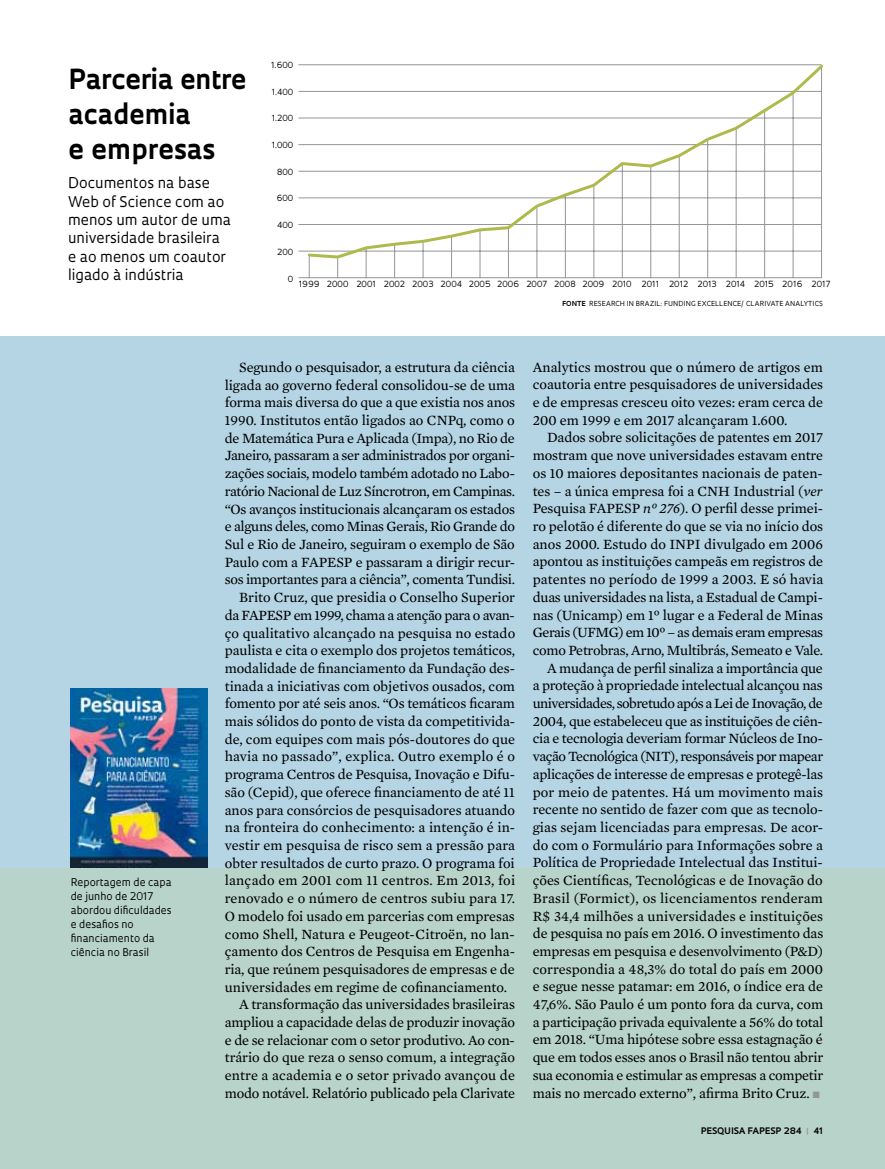
<style>
.page{position:relative;width:885px;height:1169px;background:#fff}
.page>*{position:absolute;margin:0;border:0;box-sizing:border-box;transform-origin:0 0}
.t1{font:700 26.85px/35.4px "Oculum";color:#000}
.t2{font:14.4px/17.7px "Mercury Text G2";letter-spacing:-.005em;color:#000;text-align:justify}
.t3{font:14.4px/18.3px "Oculum";color:#000}
.t4{font:14.4px "Mercury Text G2";letter-spacing:-.025em;color:#000}
.t5{font:14.4px "Mercury Text G2";letter-spacing:.015em;color:#000}
.t6{font:10.35px/14.1px "Oculum";color:#000}
.t7{font:700 8.7px "Oculum";letter-spacing:.01em;color:#000}
.t8{font:8.25px "Oculum";color:#000}
.t9{font:6.75px "Oculum";letter-spacing:.015em;color:#000}
.t10{font:700 6.75px "Oculum";letter-spacing:.02em;color:#000}
.s1{font-weight:400}
.s2{font-style:italic}
.s3{color:#939598}
</style>
<div class="page">
<div style="left:0;top:868px;width:885px;height:300px;background:#b8d3ca"></div>
<div style="left:0;top:336px;width:885px;height:532px;background:#b5d5e5"></div>
<svg style="left:309px;top:260px;width:1px;height:17px"></svg>
<svg style="left:337px;top:260px;width:1px;height:17px"></svg>
<hr style="left:366px;top:248px;width:1px;height:30px;background:#939598">
<hr style="left:394px;top:244px;width:1px;height:34px;background:#939598">
<hr style="left:423px;top:242px;width:1px;height:36px;background:#939598">
<hr style="left:451px;top:237px;width:1px;height:41px;background:#939598">
<hr style="left:480px;top:229px;width:1px;height:49px;background:#939598">
<hr style="left:508px;top:228px;width:1px;height:50px;background:#939598">
<hr style="left:537px;top:206px;width:1px;height:72px;background:#939598">
<hr style="left:565px;top:196px;width:1px;height:82px;background:#939598">
<hr style="left:594px;top:186px;width:1px;height:92px;background:#939598">
<hr style="left:622px;top:164px;width:1px;height:114px;background:#939598">
<hr style="left:651px;top:166px;width:1px;height:112px;background:#939598">
<hr style="left:679px;top:156px;width:1px;height:122px;background:#939598">
<hr style="left:707px;top:140px;width:1px;height:138px;background:#939598">
<hr style="left:736px;top:129px;width:1px;height:149px;background:#939598">
<hr style="left:764px;top:111px;width:1px;height:167px;background:#939598">
<hr style="left:793px;top:94px;width:1px;height:184px;background:#939598">
<hr style="left:821px;top:66px;width:1px;height:212px;background:#939598">
<hr style="left:298px;top:64px;width:524px;height:1px;background:#939598">
<hr style="left:298px;top:91px;width:524px;height:1px;background:#939598">
<hr style="left:298px;top:118px;width:524px;height:1px;background:#939598">
<hr style="left:298px;top:144px;width:524px;height:1px;background:#939598">
<hr style="left:298px;top:171px;width:524px;height:1px;background:#939598">
<hr style="left:298px;top:198px;width:524px;height:1px;background:#939598">
<hr style="left:298px;top:224px;width:524px;height:1px;background:#939598">
<hr style="left:298px;top:251px;width:524px;height:1px;background:#939598">
<hr style="left:298px;top:277px;width:524px;height:1px;background:#939598">
<svg style="left:306px;top:64px;width:517px;height:196px"></svg>
<img style="left:71px;top:688px;width:136px;height:180px">
<h1 class="t1" style="left:68px;top:60px;width:180px">Parceria entre academia<br>e empresas</h1>
<p class="t3" style="left:68px;top:173px;width:165px">Documentos na base<br>Web of Science com ao menos um autor de uma universidade brasileira e ao menos um coautor ligado à indústria</p>
<p class="t8" style="left:271px;top:59px;width:24px">1.600</p>
<p class="t8" style="left:272px;top:86px;width:23px">1.400</p>
<p class="t8" style="left:272px;top:113px;width:23px">1.200</p>
<p class="t8" style="left:272px;top:140px;width:23px">1.000</p>
<p class="t8" style="left:277px;top:166px;width:18px">800</p>
<p class="t8" style="left:276px;top:193px;width:18px">600</p>
<p class="t8" style="left:277px;top:220px;width:18px">400</p>
<p class="t8" style="left:277px;top:246px;width:18px">200</p>
<p class="t8" style="left:288px;top:273px;width:7px">0</p>
<p class="t8" style="left:299px;top:279px;width:533px">1999 2000 2001 2002 2003 2004 2005 2006 2007 2008 2009 2010 2011 2012 2013 2014 2015 2016 2017</p>
<p class="t10" style="left:562px;top:299px;width:29px">Fonte <span class="s1">Rese</span></p>
<p class="t9" style="left:606px;top:299px;width:73px">arch in Brazi l: Funding</p>
<p class="t9" style="left:698px;top:299px;width:126px">Excellen ce/ Clarivate Analyti cs</p>
<p class="t6" style="left:71px;top:874px;width:102px">Reportagem de capa de junho de 2017 abordou dificuldades e desafios no financiamento da ciência no Brasil</p>
<p class="t2" style="left:239px;top:357px;width:277px">Segundo o pesquisador, a estrutura da ciência</p>
<p class="t2" style="left:225px;top:375px;width:292px">ligada ao governo federal consolidou-se de uma</p>
<p class="t2" style="left:225px;top:393px;width:292px">forma mais diversa do que a que existia nos anos</p>
<p class="t2" style="left:225px;top:411px;width:292px">1990. Institutos então ligados ao CNPq, como o</p>
<p class="t2" style="left:225px;top:428px;width:292px">de Matemática Pura e Aplicada (Impa), no Rio de</p>
<p class="t2" style="left:225px;top:446px;width:292px">Janeiro, passaram a ser administrados por organi-</p>
<p class="t2" style="left:225px;top:464px;width:292px">zações sociais, modelo também adotado no Labo-</p>
<p class="t4" style="left:225px;top:480px;width:292px">ratório Nacional de Luz Síncrotron, em Campinas.</p>
<p class="t2" style="left:225px;top:499px;width:292px">“Os avanços institucionais alcançaram os estados</p>
<p class="t2" style="left:225px;top:517px;width:292px">e alguns deles, como Minas Gerais, Rio Grande do</p>
<p class="t2" style="left:225px;top:534px;width:291px">Sul e Rio de Janeiro, seguiram o exemplo de São</p>
<p class="t2" style="left:225px;top:552px;width:292px">Paulo com a FAPESP e passaram a dirigir recur-</p>
<p class="t2" style="left:225px;top:570px;width:292px">sos importantes para a ciência”, comenta Tundisi.</p>
<p class="t2" style="left:239px;top:587px;width:277px">Brito Cruz, que presidia o Conselho Superior</p>
<p class="t4" style="left:225px;top:604px;width:292px">da FAPESP em 1999, chama a atenção para o avan-</p>
<p class="t2" style="left:225px;top:623px;width:292px">ço qualitativo alcançado na pesquisa no estado</p>
<p class="t2" style="left:225px;top:641px;width:292px">paulista e cita o exemplo dos projetos temáticos,</p>
<p class="t2" style="left:225px;top:658px;width:292px">modalidade de financiamento da Fundação des-</p>
<p class="t2" style="left:225px;top:676px;width:292px">tinada a iniciativas com objetivos ousados, com</p>
<p class="t2" style="left:225px;top:694px;width:292px">fomento por até seis anos. “Os temáticos ficaram</p>
<p class="t2" style="left:225px;top:711px;width:292px">mais sólidos do ponto de vista da competitivida-</p>
<p class="t2" style="left:225px;top:729px;width:292px">de, com equipes com mais pós-doutores do que</p>
<p class="t2" style="left:225px;top:747px;width:292px">havia no passado”, explica. Outro exemplo é o</p>
<p class="t2" style="left:225px;top:764px;width:292px">programa Centros de Pesquisa, Inovação e Difu-</p>
<p class="t2" style="left:225px;top:782px;width:291px">são (Cepid), que oferece financiamento de até 11</p>
<p class="t2" style="left:225px;top:800px;width:292px">anos para consórcios de pesquisadores atuando</p>
<p class="t2" style="left:225px;top:818px;width:292px">na fronteira do conhecimento: a intenção é in-</p>
<p class="t2" style="left:225px;top:835px;width:292px">vestir em pesquisa de risco sem a pressão para</p>
<p class="t2" style="left:225px;top:853px;width:291px">obter resultados de curto prazo. O programa foi</p>
<p class="t5" style="left:225px;top:870px;width:292px">lançado em 2001 com 11 centros. Em 2013, foi</p>
<p class="t2" style="left:225px;top:888px;width:292px">renovado e o número de centros subiu para 17.</p>
<p class="t2" style="left:225px;top:906px;width:291px">O modelo foi usado em parcerias com empresas</p>
<p class="t2" style="left:225px;top:924px;width:292px">como Shell, Natura e Peugeot-Citroën, no lan-</p>
<p class="t2" style="left:225px;top:941px;width:292px">çamento dos Centros de Pesquisa em Engenha-</p>
<p class="t2" style="left:225px;top:959px;width:292px">ria, que reúnem pesquisadores de empresas e de</p>
<p class="t2" style="left:225px;top:977px;width:284px">universidades em regime de cofinanciamento.</p>
<p class="t2" style="left:239px;top:995px;width:277px">A transformação das universidades brasileiras</p>
<p class="t2" style="left:225px;top:1012px;width:292px">ampliou a capacidade delas de produzir inovação</p>
<p class="t2" style="left:225px;top:1030px;width:292px">e de se relacionar com o setor produtivo. Ao con-</p>
<p class="t2" style="left:225px;top:1048px;width:292px">trário do que reza o senso comum, a integração</p>
<p class="t2" style="left:225px;top:1065px;width:292px">entre a academia e o setor privado avançou de</p>
<p class="t2" style="left:225px;top:1083px;width:292px">modo notável. Relatório publicado pela Clarivate</p>
<p class="t2" style="left:533px;top:357px;width:292px">Analytics mostrou que o número de artigos em coautoria entre pesquisadores de universidades e de empresas cresceu oito vezes: eram cerca de 200 em 1999 e em 2017 alcançaram 1.600.</p>
<p class="t2" style="left:533px;top:428px;width:292px;text-align:right">Dados sobre solicitações de patentes em 2017 mostram que nove universidades estavam entre os 10 maiores depositantes nacionais de paten&shy;tes – a única empresa foi a CNH Industrial (<span class="s2">ver </span>Pesquisa FAPESP <span class="s2">nº 276</span>). O perfil desse primei&shy;ro pelotão é diferente do que se via no início dos anos 2000. Estudo do INPI divulgado em 2006 apontou as instituições campeãs em registros de patentes no período de 1999 a 2003. E só havia duas universidades na lista, a Estadual de Campi&shy;nas (Unicamp) em 1º lugar e a Federal de Minas Gerais (UFMG) em 10º – as demais eram empresas como Petrobras, Arno, Multibrás, Semeato e Vale.<br>A mudança de perfil sinaliza a importância que<br>a proteção à propriedade intelectual alcançou nas universidades, sobretudo após a Lei de Inovação, de 2004, que estabeleceu que as instituições de ciên&shy;cia e tecnologia deveriam formar Núcleos de Ino&shy;vação Tecnológica (NIT), responsáveis por mapear aplicações de interesse de empresas e protegê-las por meio de patentes. Há um movimento mais recente no sentido de fazer com que as tecnolo&shy;gias sejam licenciadas para empresas. De acor&shy;do com o Formulário para Informações sobre a Política de Propriedade Intelectual das Institui&shy;ções Científicas, Tecnológicas e de Inovação do Brasil (Formict), os licenciamentos renderam R$ 34,4 milhões a universidades e instituições de pesquisa no país em 2016. O investimento das empresas em pesquisa e desenvolvimento (P&amp;D) correspondia a 48,3% do total do país em 2000 e segue nesse patamar: em 2016, o índice era de 47,6%. São Paulo é um ponto fora da curva, com a participação privada equivalente a 56% do total em 2018. “Uma hipótese sobre essa estagnação é que em todos esses anos o Brasil não tentou abrir sua economia e estimular as empresas a competir mais no mercado externo”, afirma Brito Cruz. <span class="s3">■</span></p>
<p class="t7" style="left:701px;top:1124px;width:124px">PESQUISA FAPESP 284 <span class="s3">|</span> 41</p>
</div>
